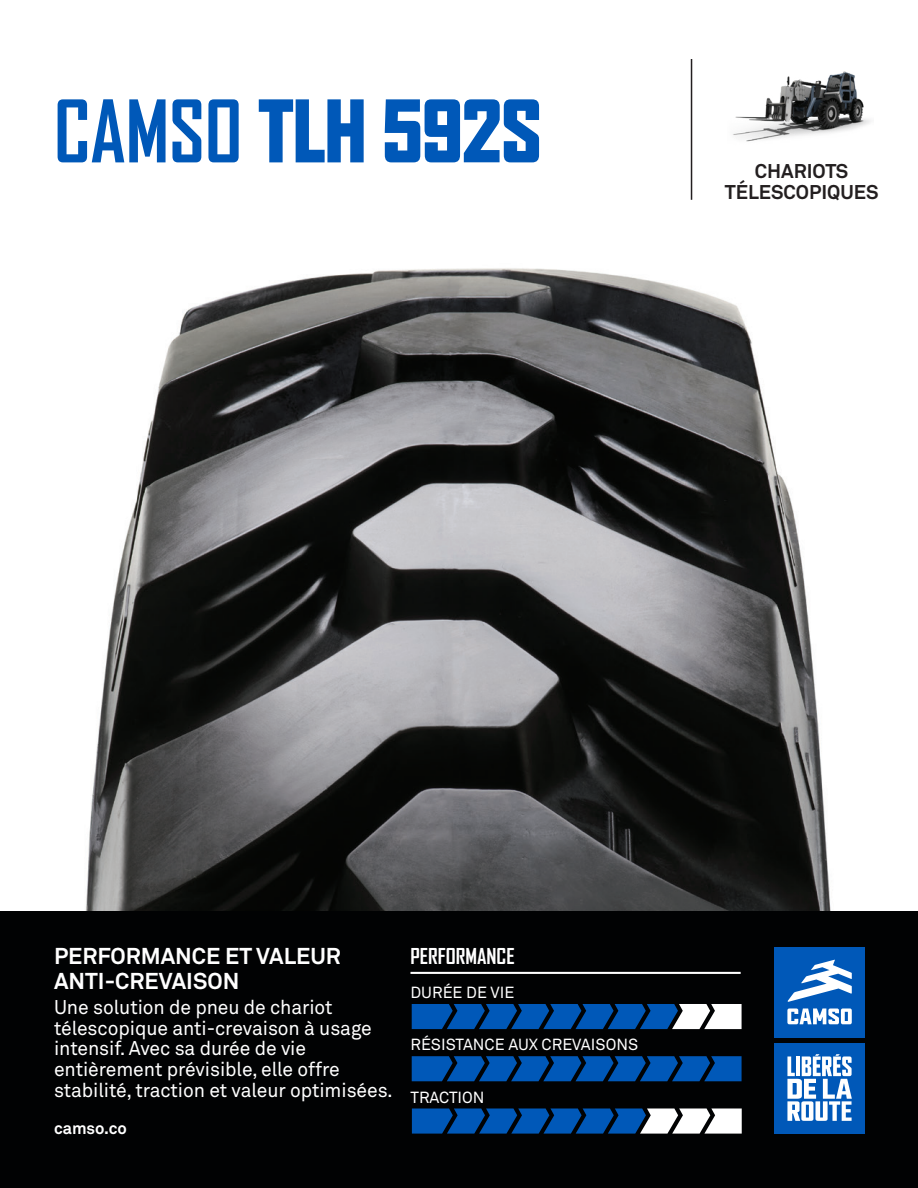
<style>
.page{position:relative;width:918px;height:1188px;background:#fff}
.page>*{position:absolute;margin:0;border:0;box-sizing:border-box;transform-origin:0 0}
.t1{font:900 82.5px "Agency FB";color:#0058b8;scale:.95 1}
.t2{font:700 22.65px/24.3px "Akkurat Office";color:#fff}
.t3{font:700 21px "Agency FB";color:#fff}
.t4{font:19.65px/20.7px "Akkurat Office";letter-spacing:-.005em;color:#fff}
.t5{font:700 19.65px/21.1px "Akkurat Office";color:#231f20;text-align:center}
.t6{font:700 16.5px "Akkurat Office";color:#fff}
.t7{font:15.9px "Akkurat Office";color:#fff}
.s1{font-weight:700}
</style>
<div class="page">
<img style="left:732px;top:71px;width:139px;height:71px">
<hr style="left:691px;top:59px;width:1px;height:141px;background:#231f20">
<img style="left:85px;top:268px;width:746px;height:643px">
<div style="left:0;top:911px;width:918px;height:277px;background:#010203"></div>
<div style="left:775px;top:947px;width:90px;height:90px;background:#0058b8"></div>
<svg style="left:787px;top:1008px;width:65px;height:16px"></svg>
<svg style="left:788px;top:960px;width:64px;height:42px"></svg>
<div style="left:775px;top:1044px;width:90px;height:90px;background:#0058b8"></div>
<svg style="left:787px;top:1054px;width:65px;height:67px"></svg>
<hr style="left:410px;top:972px;width:331px;height:2px;background:#fff">
<svg style="left:412px;top:1004px;width:330px;height:25px;background:#2d6aac"></svg>
<svg style="left:412px;top:1108px;width:330px;height:26px;background:#3f73ac"></svg>
<svg style="left:412px;top:1056px;width:330px;height:25px;background:#004c9f"></svg>
<p class="t1" style="left:54px;top:83px;width:514px"><span class="s1">CAMSO</span> TLH 592S</p>
<p class="t5" style="left:725px;top:160px;width:155px">CHARIOTS<br>TÉLESCOPIQUES</p>
<p class="t2" style="left:54px;top:945px;width:288px">PERFORMANCE ET VALEUR<br>ANTI-CREVAISON</p>
<p class="t4" style="left:54px;top:997px;width:340px">Une solution de pneu de chariot télescopique anti-crevaison à usage intensif. Avec sa durée de vie entièrement prévisible, elle offre stabilité, traction et valeur optimisées.</p>
<p class="t6" style="left:54px;top:1118px;width:74px">camso.co</p>
<p class="t3" style="left:410px;top:943px;width:106px">PERFORMANCE</p>
<p class="t7" style="left:410px;top:983px;width:105px">DURÉE DE VIE</p>
<p class="t7" style="left:410px;top:1036px;width:229px">RÉSISTANCE AUX CREVAISONS</p>
<p class="t7" style="left:410px;top:1088px;width:76px">TRACTION</p>
</div>
